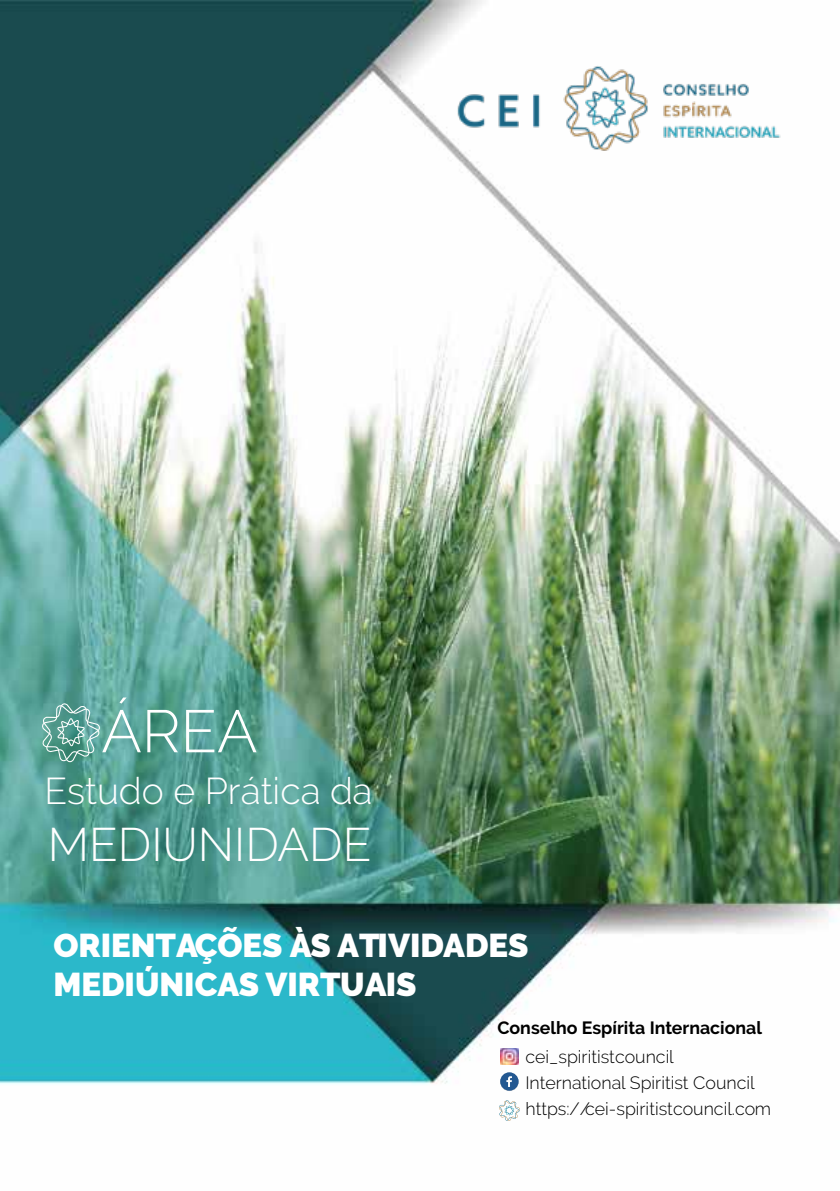
<style>
.page{position:relative;width:840px;height:1191px;background:#fff}
.page>*{position:absolute;margin:0;border:0;box-sizing:border-box;transform-origin:0 0}
.t1{font:300 59.6px "Raleway";color:#fff}
.t2{font:300 46.8px "Raleway";color:#fff}
.t3{font:300 37.2px "Raleway";color:#fff}
.t4{font:900 32.8px/39.4px "Raleway";color:#fff}
.t5{font:300 17.8px/25.8px "Raleway";color:#000}
.t6{font:700 17.8px "Raleway";color:#000}
</style>
<div class="page">
<img style="left:0;top:0;width:839px;height:1112px">
<img style="left:420px;top:48px;width:396px;height:119px">
<svg style="left:42px;top:703px;width:58px;height:59px;background:#6faca1"></svg>
<svg style="left:500px;top:1072px;width:18px;height:19px"></svg>
<div style="left:500px;top:1072px;width:18px;height:18px;background:#235891;border-radius:50%"></div>
<svg style="left:506px;top:1076px;width:5px;height:11px"></svg>
<img style="left:500px;top:1048px;width:18px;height:16px">
<svg style="left:499px;top:1100px;width:20px;height:21px"></svg>
<h1 class="t1" style="left:101px;top:696px;width:157px">ÁREA</h1>
<h3 class="t3" style="left:44px;top:769px;width:329px">Estudo e Prática da</h3>
<h2 class="t2" style="left:48px;top:817px;width:325px">MEDIUNIDADE</h2>
<h3 class="t4" style="left:53px;top:925px;width:476px">ORIENTAÇÕES ÀS ATIVIDADES<br>MEDIÚNICAS VIRTUAIS</h3>
<p class="t6" style="left:497px;top:1017px;width:266px">Conselho Espírita Internacional</p>
<p class="t5" style="left:525px;top:1043px;width:247px">cei_spiritistcouncil<br>International Spiritist Council https://cei-spiritistcouncil.com</p>
</div>
